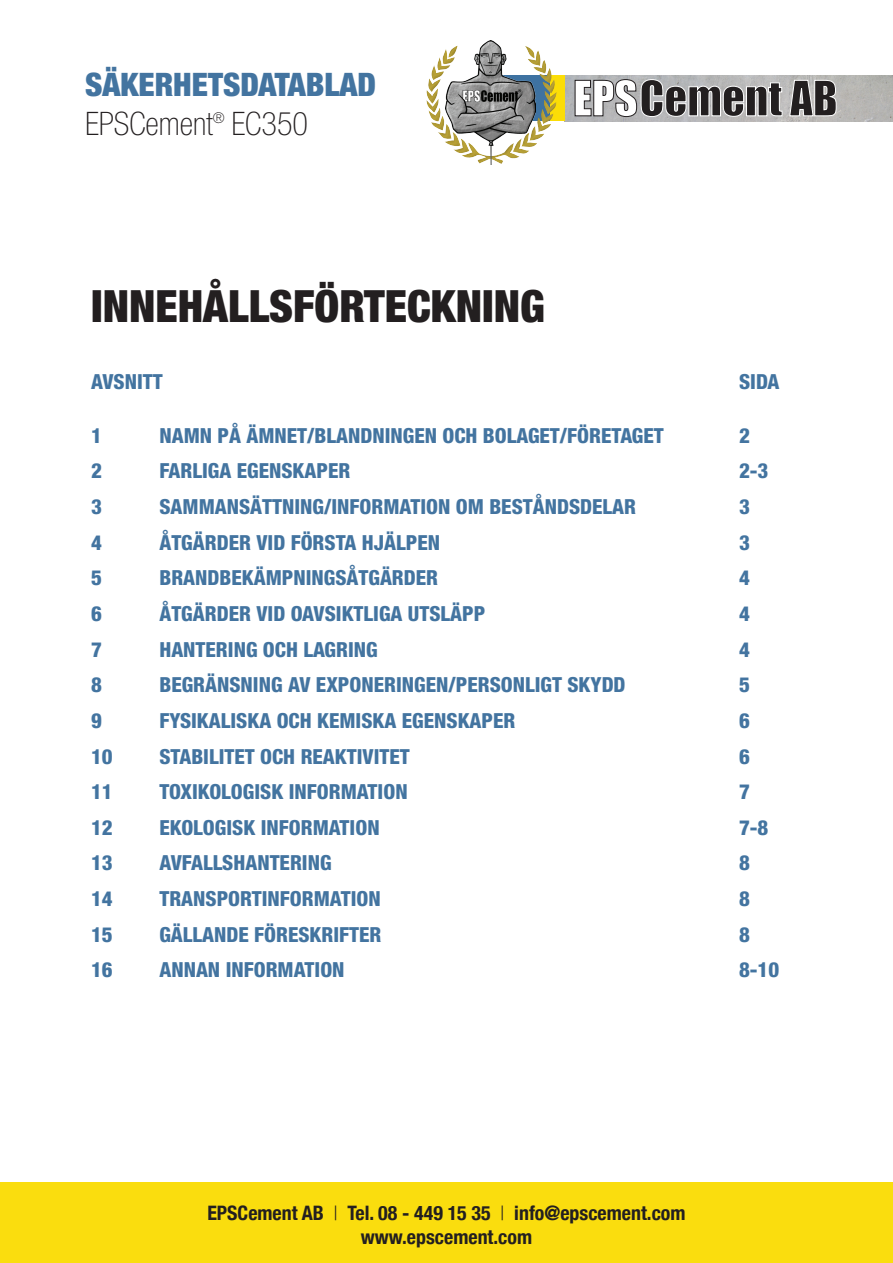
<style>
.page{position:relative;width:893px;height:1263px;background:#fff}
.page>*{position:absolute;margin:0;border:0;box-sizing:border-box;transform-origin:0 0}
.t1{font:900 condensed 44.55px "Helvetica Neue";color:#231f20}
.t2{font:900 condensed 32.4px/38.8px "Helvetica Neue";color:#4374a0}
.t3{font:800 condensed 20.85px "Helvetica Neue";color:#4374a0}
.t4{font:700 condensed 19.95px/23.9px "Helvetica Neue";color:#231f20;text-align:center}
.s1{font-weight:100;color:#231f20}
.s2{font-weight:300}
</style>
<div class="page">
<img style="left:564px;top:75px;width:329px;height:46px">
<div style="left:550px;top:75px;width:14px;height:46px;background:#fbdd07"></div>
<svg style="left:574px;top:79px;width:263px;height:38px;background:#8a8889"></svg>
<div style="left:425px;top:43px;width:132px;height:122px;background:#231f20;opacity:.5"></div>
<img style="left:446px;top:40px;width:90px;height:124px">
<div style="left:0;top:1182px;width:893px;height:81px;background:#fadd0e"></div>
<h2 class="t2" style="left:85px;top:65px;width:293px">SÄKERHETSDATABLAD<br><span class="s1">EPSCement</span><sup>®</sup> <span class="s1">EC350</span></h2>
<h1 class="t1" style="left:91px;top:278px;width:455px">INNEHÅLLSFÖRTECKNING</h1>
<p class="t3" style="left:91px;top:369px;width:73px">AVSNITT</p>
<p class="t3" style="left:739px;top:369px;width:42px">SIDA</p>
<p class="t3" style="left:91px;top:422px;width:12px">1</p>
<p class="t3" style="left:159px;top:422px;width:506px">NAMN PÅ ÄMNET/BLANDNINGEN OCH BOLAGET/FÖRETAGET</p>
<p class="t3" style="left:739px;top:422px;width:12px">2</p>
<p class="t3" style="left:91px;top:458px;width:12px">2</p>
<p class="t3" style="left:159px;top:458px;width:192px">FARLIGA EGENSKAPER</p>
<p class="t3" style="left:739px;top:458px;width:31px">2-3</p>
<p class="t3" style="left:91px;top:494px;width:12px">3</p>
<p class="t3" style="left:159px;top:494px;width:478px">SAMMANSÄTTNING/INFORMATION OM BESTÅNDSDELAR</p>
<p class="t3" style="left:739px;top:494px;width:12px">3</p>
<p class="t3" style="left:91px;top:529px;width:12px">4</p>
<p class="t3" style="left:159px;top:529px;width:282px">ÅTGÄRDER VID FÖRSTA HJÄLPEN</p>
<p class="t3" style="left:739px;top:529px;width:12px">3</p>
<p class="t3" style="left:91px;top:565px;width:12px">5</p>
<p class="t3" style="left:159px;top:565px;width:280px">BRANDBEKÄMPNINGSÅTGÄRDER</p>
<p class="t3" style="left:739px;top:565px;width:12px">4</p>
<p class="t3" style="left:91px;top:601px;width:12px">6</p>
<p class="t3" style="left:159px;top:601px;width:327px">ÅTGÄRDER VID OAVSIKTLIGA UTSLÄPP</p>
<p class="t3" style="left:739px;top:601px;width:12px">4</p>
<p class="t3" style="left:91px;top:636px;width:12px">7</p>
<p class="t3" style="left:159px;top:636px;width:220px">HANTERING OCH LAGRING</p>
<p class="t3" style="left:739px;top:636px;width:12px">4</p>
<p class="t3" style="left:91px;top:672px;width:12px">8</p>
<p class="t3" style="left:159px;top:672px;width:468px">BEGRÄNSNING AV EXPONERINGEN/PERSONLIGT SKYDD</p>
<p class="t3" style="left:739px;top:672px;width:12px">5</p>
<p class="t3" style="left:91px;top:707px;width:12px">9</p>
<p class="t3" style="left:159px;top:707px;width:358px">FYSIKALISKA OCH KEMISKA EGENSKAPER</p>
<p class="t3" style="left:739px;top:707px;width:12px">6</p>
<p class="t3" style="left:91px;top:743px;width:23px">10</p>
<p class="t3" style="left:159px;top:743px;width:252px">STABILITET OCH REAKTIVITET</p>
<p class="t3" style="left:739px;top:743px;width:12px">6</p>
<p class="t3" style="left:91px;top:779px;width:23px">11</p>
<p class="t3" style="left:159px;top:779px;width:250px">TOXIKOLOGISK INFORMATION</p>
<p class="t3" style="left:739px;top:779px;width:12px">7</p>
<p class="t3" style="left:91px;top:814px;width:23px">12</p>
<p class="t3" style="left:159px;top:814px;width:222px">EKOLOGISK INFORMATION</p>
<p class="t3" style="left:739px;top:814px;width:31px">7-8</p>
<p class="t3" style="left:91px;top:850px;width:23px">13</p>
<p class="t3" style="left:159px;top:850px;width:174px">AVFALLSHANTERING</p>
<p class="t3" style="left:739px;top:850px;width:12px">8</p>
<p class="t3" style="left:91px;top:886px;width:23px">14</p>
<p class="t3" style="left:159px;top:886px;width:223px">TRANSPORTINFORMATION</p>
<p class="t3" style="left:739px;top:886px;width:12px">8</p>
<p class="t3" style="left:91px;top:921px;width:23px">15</p>
<p class="t3" style="left:159px;top:921px;width:224px">GÄLLANDE FÖRESKRIFTER</p>
<p class="t3" style="left:739px;top:921px;width:12px">8</p>
<p class="t3" style="left:91px;top:957px;width:23px">16</p>
<p class="t3" style="left:159px;top:957px;width:187px">ANNAN INFORMATION</p>
<p class="t3" style="left:739px;top:957px;width:42px">8-10</p>
<p class="t4" style="left:207px;top:1200px;width:480px">EPSCement AB <span class="s2">|</span> Tel. 08 - 449 15 35 <span class="s2">|</span> info@epscement.com www.epscement.com</p>
</div>
